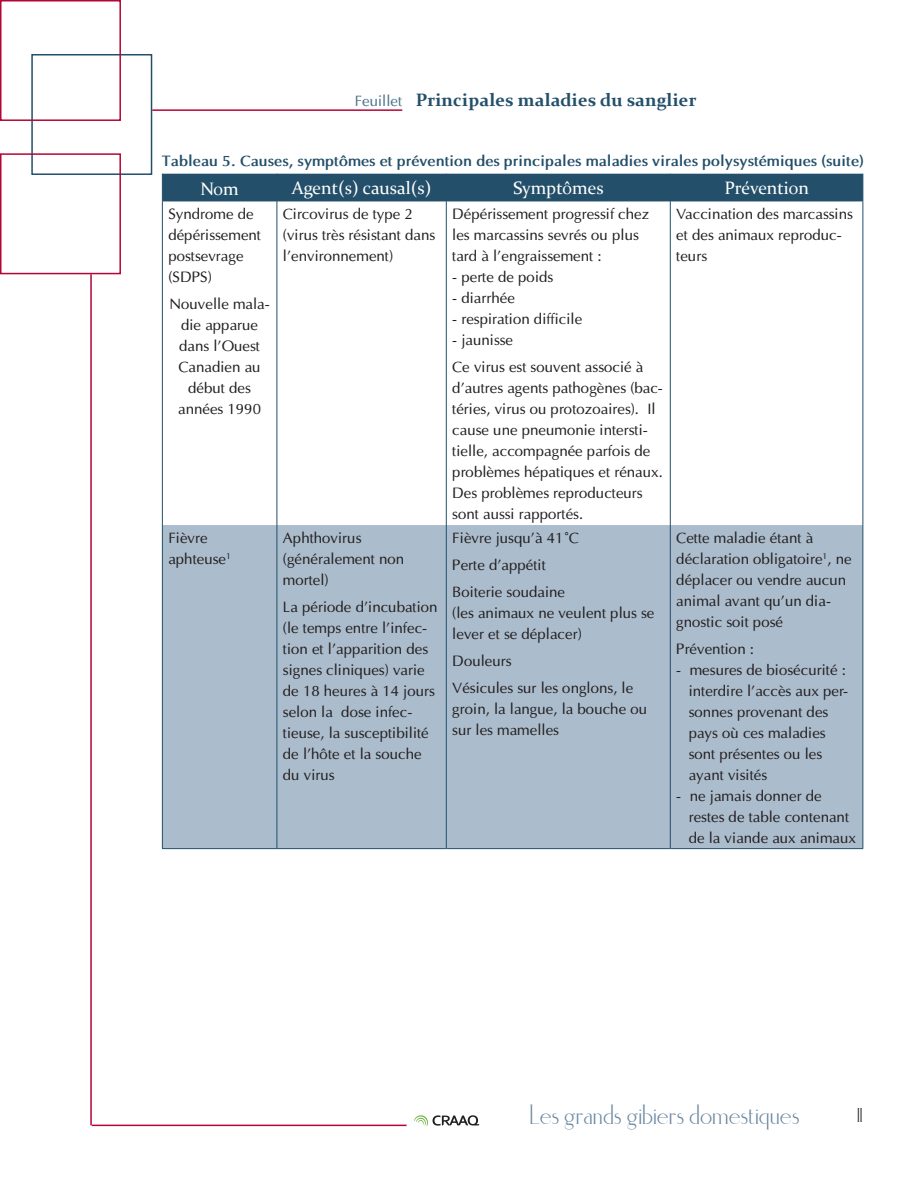
<style>
.page{position:relative;width:918px;height:1188px;background:#fff}
.page>*{position:absolute;margin:0;border:0;box-sizing:border-box;transform-origin:0 0}
.t1{font:27px "Elisia";color:#69879f}
.t2{font:19.5px "Elisia";color:#231f20}
.t3{font:18px "Constantia";color:#fff}
.t4{font:700 18px "Constantia";letter-spacing:.01em;color:#234f6a}
.t5{font:15px/21px "Optima";color:#231f20}
.t6{font:700 15px "Optima";color:#234f6a}
.s1{font-family:"Optima";font-weight:400;font-size:15px;color:#4e718b}
</style>
<div class="page">
<hr style="left:90px;top:274px;width:2px;height:851px;background:#b50536">
<hr style="left:92px;top:1125px;width:315px;height:1px;background:#b50536">
<div style="left:31px;top:54px;width:121px;height:121px;border:2px solid #234f6a"></div>
<div style="left:0;top:153px;width:121px;height:121px;border:2px solid #b50536"></div>
<svg style="left:414px;top:1115px;width:65px;height:11px"></svg>
<hr style="left:152px;top:109px;width:250px;height:2px;background:#b50536">
<div style="left:0;top:0;width:121px;height:121px;border:2px solid #b50536"></div>
<div style="left:163px;top:525px;width:699px;height:323px;background:#abbccc"></div>
<div style="left:162px;top:174px;width:701px;height:27px;background:#234f6a"></div>
<hr style="left:162px;top:201px;width:1px;height:324px;background:#234f6a">
<hr style="left:277px;top:201px;width:1px;height:324px;background:#234f6a">
<hr style="left:446px;top:201px;width:1px;height:324px;background:#234f6a">
<hr style="left:670px;top:201px;width:1px;height:324px;background:#234f6a">
<hr style="left:862px;top:201px;width:1px;height:324px;background:#234f6a">
<hr style="left:162px;top:525px;width:1px;height:323px;background:#234f6a">
<hr style="left:277px;top:525px;width:1px;height:323px;background:#234f6a">
<hr style="left:446px;top:525px;width:1px;height:323px;background:#234f6a">
<hr style="left:670px;top:525px;width:1px;height:323px;background:#234f6a">
<hr style="left:862px;top:525px;width:1px;height:323px;background:#234f6a">
<hr style="left:162px;top:848px;width:115px;height:1px;background:#234f6a">
<hr style="left:277px;top:848px;width:169px;height:1px;background:#234f6a">
<hr style="left:446px;top:848px;width:224px;height:1px;background:#234f6a">
<hr style="left:670px;top:848px;width:193px;height:1px;background:#234f6a">
<p class="t4" style="left:355px;top:88px;width:343px"><span class="s1">Feuillet</span> Principales maladies du sanglier</p>
<p class="t6" style="left:162px;top:152px;width:703px">Tableau 5. Causes, symptômes et prévention des principales maladies virales polysystémiques (suite)</p>
<p class="t3" style="left:200px;top:177px;width:40px">Nom</p>
<p class="t3" style="left:292px;top:176px;width:141px">Agent(s) causal(s)</p>
<p class="t3" style="left:513px;top:176px;width:92px">Symptômes</p>
<p class="t3" style="left:724px;top:176px;width:86px">Prévention</p>
<p class="t5" style="left:168px;top:203px;width:94px">Syndrome de dépérissement postsevrage (SDPS)</p>
<p class="t5" style="left:169px;top:293px;width:102px;text-align:center">Nouvelle mala&shy;die apparue dans l’Ouest<br>Canadien au début des années 1990</p>
<p class="t5" style="left:283px;top:203px;width:154px">Circovirus de type 2 (virus très résistant dans l’environnement)</p>
<p class="t5" style="left:452px;top:203px;width:199px">Dépérissement progressif chez les marcassins sevrés ou plus tard à l’engraissement :</p>
<p class="t5" style="left:452px;top:266px;width:103px">- perte de poids</p>
<p class="t5" style="left:452px;top:287px;width:64px">- diarrhée</p>
<p class="t5" style="left:452px;top:308px;width:132px">- respiration difficile</p>
<p class="t5" style="left:452px;top:326px;width:193px;line-height:27px">- jaunisse<br>Ce virus est souvent associé à</p>
<p class="t5" style="left:452px;top:377px;width:212px">d’autres agents pathogènes (bac&shy;téries, virus ou protozoaires). Il cause une pneumonie intersti&shy;tielle, accompagnée parfois de problèmes hépatiques et rénaux.<br>Des problèmes reproducteurs sont aussi rapportés.</p>
<p class="t5" style="left:676px;top:203px;width:178px">Vaccination des marcassins et des animaux reproduc&shy;teurs</p>
<p class="t5" style="left:168px;top:527px;width:64px">Fièvre aphteuse<sup>1</sup></p>
<p class="t5" style="left:283px;top:527px;width:123px">Aphthovirus (généralement non mortel)</p>
<p class="t5" style="left:283px;top:596px;width:156px">La période d’incubation (le temps entre l’infec&shy;tion et l’apparition des signes cliniques) varie de 18 heures à 14 jours selon la dose infec&shy;tieuse, la susceptibilité de l’hôte et la souche du virus</p>
<p class="t5" style="left:452px;top:524px;width:128px;line-height:27px">Fièvre jusqu’à 41˚C<br>Perte d’appétit<br>Boiterie soudaine</p>
<p class="t5" style="left:452px;top:602px;width:204px">(les animaux ne veulent plus se lever et se déplacer)</p>
<p class="t5" style="left:452px;top:647px;width:183px;line-height:27px">Douleurs<br>Vésicules sur les onglons, le</p>
<p class="t5" style="left:452px;top:698px;width:196px">groin, la langue, la bouche ou sur les mamelles</p>
<p class="t5" style="left:676px;top:527px;width:177px">Cette maladie étant à déclaration obligatoire<sup>1</sup>, ne déplacer ou vendre aucun animal avant qu’un dia&shy;gnostic soit posé</p>
<p class="t5" style="left:676px;top:638px;width:79px">Prévention :</p>
<p class="t5" style="left:689px;top:659px;width:161px;text-indent:-12px">- mesures de biosécurité : interdire l’accès aux per&shy;sonnes provenant des pays où ces maladies sont présentes ou les ayant visités</p>
<p class="t5" style="left:689px;top:785px;width:169px;text-indent:-12px">- ne jamais donner de restes de table contenant de la viande aux animaux</p>
<h1 class="t1" style="left:529px;top:1102px;width:272px">Les grands gibiers domestiques</h1>
<h2 class="t2" style="left:857px;top:1106px;width:7px">11</h2>
</div>
